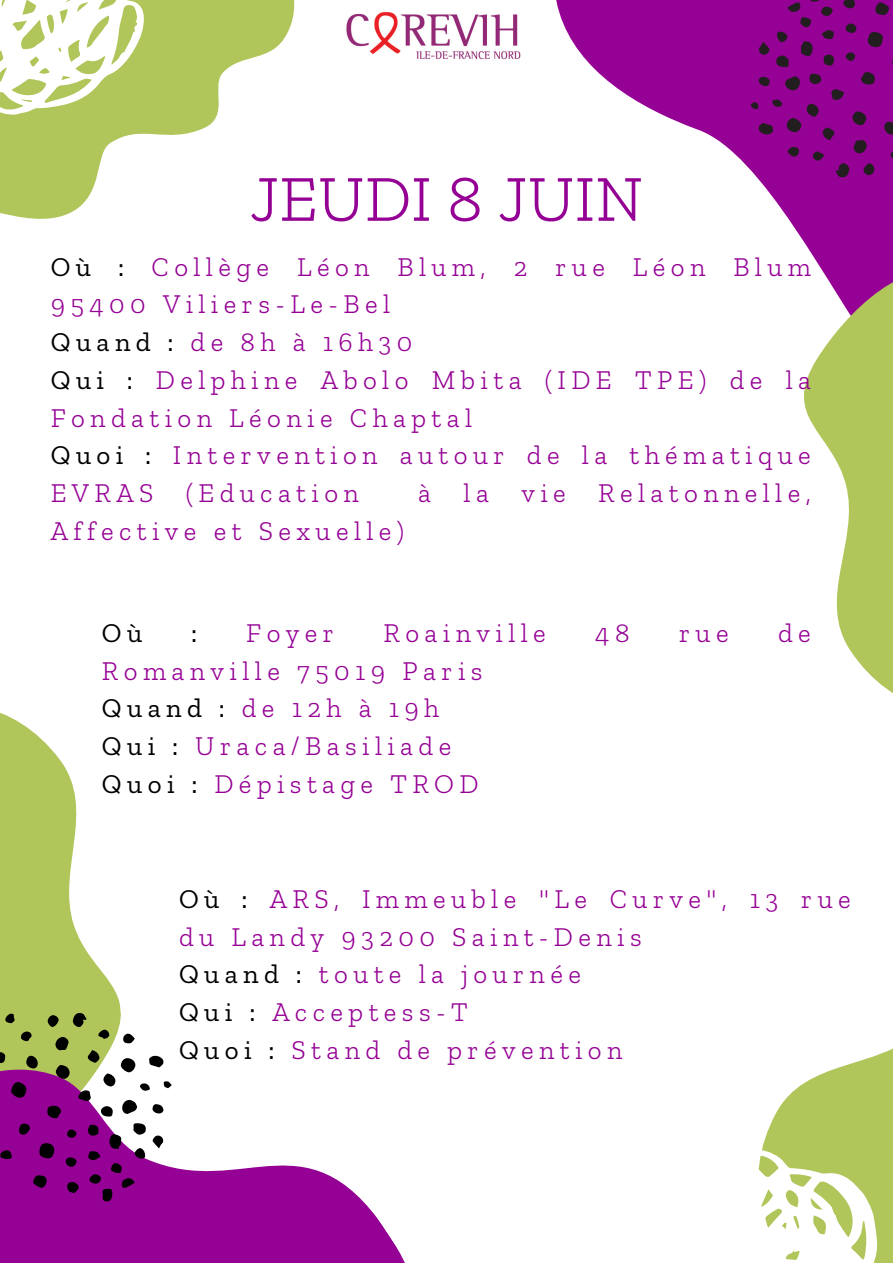
<style>
.page{position:relative;width:893px;height:1263px;background:#fff}
.page>*{position:absolute;margin:0;border:0;box-sizing:border-box;transform-origin:0 0}
.t1{font:300 65.55px "Zilla Slab";color:#950095}
.t2{font:300 27px/37.7px "Zilla Slab";letter-spacing:.2em;color:#950095}
.t3{font:27px "Zilla Slab";color:#000}
.s1{font-weight:400;color:#000}
</style>
<div class="page">
<svg style="left:556px;top:0;width:337px;height:270px;fill:#950095"></svg>
<svg style="left:0;top:712px;width:77px;height:214px;fill:#b0c65a"></svg>
<svg style="left:0;top:926px;width:405px;height:337px"></svg>
<svg style="left:804px;top:270px;width:89px;height:423px"></svg>
<svg style="left:39px;top:1143px;width:16px;height:15px"></svg>
<svg style="left:11px;top:1082px;width:16px;height:16px"></svg>
<svg style="left:121px;top:1099px;width:16px;height:15px"></svg>
<svg style="left:121px;top:1058px;width:15px;height:14px"></svg>
<svg style="left:56px;top:1065px;width:14px;height:14px"></svg>
<svg style="left:47px;top:1105px;width:15px;height:14px"></svg>
<svg style="left:55px;top:1037px;width:14px;height:14px"></svg>
<svg style="left:73px;top:1013px;width:14px;height:15px"></svg>
<svg style="left:33px;top:1175px;width:14px;height:13px"></svg>
<svg style="left:148px;top:1055px;width:16px;height:12px"></svg>
<svg style="left:103px;top:1073px;width:12px;height:13px"></svg>
<svg style="left:26px;top:1055px;width:12px;height:13px"></svg>
<svg style="left:101px;top:1106px;width:12px;height:11px"></svg>
<svg style="left:87px;top:1050px;width:12px;height:13px"></svg>
<svg style="left:77px;top:1090px;width:14px;height:12px"></svg>
<svg style="left:67px;top:1182px;width:12px;height:11px"></svg>
<svg style="left:48px;top:1015px;width:11px;height:12px"></svg>
<svg style="left:19px;top:1123px;width:11px;height:12px"></svg>
<svg style="left:152px;top:1135px;width:12px;height:13px"></svg>
<svg style="left:0;top:1052px;width:5px;height:11px"></svg>
<svg style="left:0;top:1149px;width:13px;height:10px"></svg>
<svg style="left:123px;top:1033px;width:12px;height:11px"></svg>
<svg style="left:88px;top:1123px;width:58px;height:78px"></svg>
<svg style="left:152px;top:1104px;width:11px;height:9px"></svg>
<svg style="left:20px;top:1031px;width:12px;height:11px"></svg>
<svg style="left:65px;top:1157px;width:12px;height:10px"></svg>
<svg style="left:97px;top:1030px;width:12px;height:10px"></svg>
<svg style="left:5px;top:1013px;width:11px;height:10px"></svg>
<svg style="left:67px;top:1129px;width:9px;height:9px"></svg>
<svg style="left:140px;top:1083px;width:10px;height:9px"></svg>
<svg style="left:164px;top:1081px;width:8px;height:7px"></svg>
<svg style="left:867px;top:32px;width:16px;height:15px"></svg>
<svg style="left:852px;top:111px;width:14px;height:14px"></svg>
<svg style="left:860px;top:72px;width:15px;height:13px"></svg>
<svg style="left:853px;top:139px;width:13px;height:14px"></svg>
<svg style="left:835px;top:163px;width:14px;height:14px"></svg>
<svg style="left:875px;top:2px;width:14px;height:13px"></svg>
<svg style="left:884px;top:122px;width:9px;height:13px"></svg>
<svg style="left:843px;top:0;width:12px;height:8px"></svg>
<svg style="left:863px;top:163px;width:11px;height:12px"></svg>
<svg style="left:758px;top:42px;width:12px;height:13px"></svg>
<svg style="left:787px;top:146px;width:12px;height:11px"></svg>
<svg style="left:776px;top:0;width:58px;height:67px"></svg>
<svg style="left:890px;top:148px;width:3px;height:11px"></svg>
<svg style="left:845px;top:23px;width:11px;height:10px"></svg>
<svg style="left:812px;top:150px;width:12px;height:11px"></svg>
<svg style="left:845px;top:53px;width:10px;height:8px"></svg>
<svg style="left:750px;top:74px;width:95px;height:66px"></svg>
<svg style="left:762px;top:1048px;width:131px;height:215px;fill:#b0c65a"></svg>
<svg style="left:758px;top:1149px;width:120px;height:114px"></svg>
<svg style="left:0;top:0;width:294px;height:219px;fill:#b0c65a"></svg>
<svg style="left:0;top:0;width:144px;height:115px"></svg>
<img style="left:346px;top:12px;width:175px;height:47px">
<p class="t1" style="left:250px;top:159px;width:395px">JEUDI 8 JUIN</p>
<p class="t2" style="left:51px;top:248px;width:762px"><span class="s1">Où :</span> Collège Léon Blum, 2 rue Léon Blum<br>95400 Viliers-Le-Bel</p>
<p class="t2" style="left:51px;top:323px;width:363px"><span class="s1">Quand :</span> de 8h à 16h30</p>
<p class="t2" style="left:51px;top:361px;width:762px"><span class="s1">Qui :</span> Delphine Abolo Mbita (IDE TPE) de la<br>Fondation Léonie Chaptal</p>
<p class="t2" style="left:51px;top:436px;width:761px"><span class="s1">Quoi :</span> Intervention autour de la thématique<br>EVRAS (Education</p>
<p class="t2" style="left:418px;top:474px;width:394px">à la vie Relatonnelle,</p>
<p class="t2" style="left:51px;top:511px;width:355px">Affective et Sexuelle)</p>
<p class="t3" style="left:102px;top:616px;width:42px">Où</p>
<p class="t3" style="left:191px;top:616px;width:8px">:</p>
<p class="t2" style="left:246px;top:614px;width:89px">Foyer</p>
<p class="t2" style="left:383px;top:614px;width:164px">Roainville</p>
<p class="t2" style="left:595px;top:614px;width:36px">48</p>
<p class="t2" style="left:679px;top:614px;width:51px">rue</p>
<p class="t2" style="left:778px;top:614px;width:34px">de</p>
<p class="t2" style="left:102px;top:651px;width:382px">Romanville 75019 Paris</p>
<p class="t2" style="left:102px;top:689px;width:339px"><span class="s1">Quand :</span> de 12h à 19h</p>
<p class="t2" style="left:102px;top:727px;width:351px"><span class="s1">Qui :</span> Uraca/Basiliade</p>
<p class="t2" style="left:102px;top:764px;width:378px"><span class="s1">Quoi :</span> Dépistage TROD</p>
<p class="t2" style="left:179px;top:880px;width:673px"><span class="s1">Où :</span> ARS, Immeuble "Le Curve", 13 rue du Landy 93200 Saint-Denis</p>
<p class="t2" style="left:179px;top:955px;width:403px"><span class="s1">Quand :</span> toute la journée</p>
<p class="t2" style="left:179px;top:993px;width:290px"><span class="s1">Qui :</span> Acceptess-T</p>
<p class="t2" style="left:179px;top:1031px;width:445px"><span class="s1">Quoi :</span> Stand de prévention</p>
</div>
